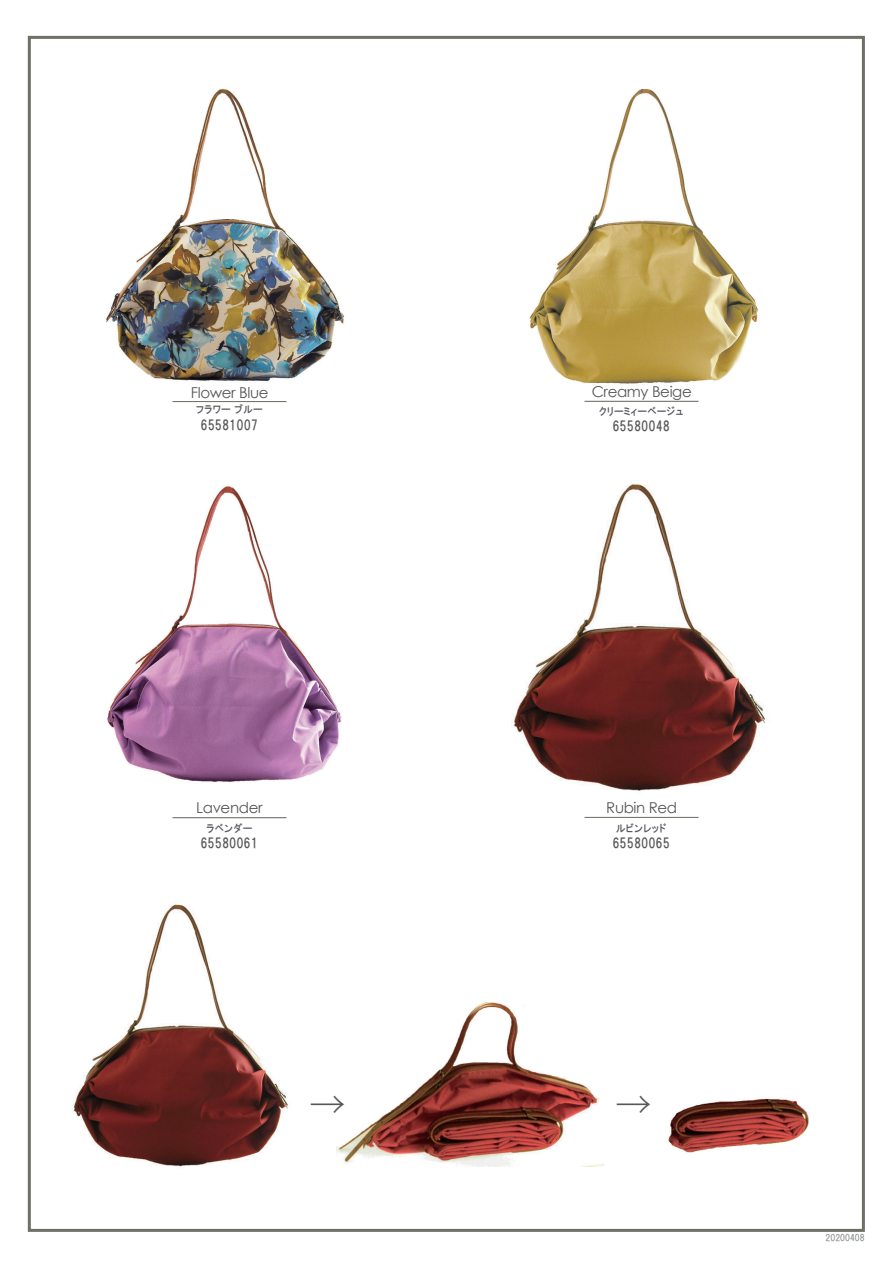
<style>
.page{position:relative;width:893px;height:1263px;background:#fff}
.page>*{position:absolute;margin:0;border:0;box-sizing:border-box;transform-origin:0 0}
.t1{font:800 36px "Koz Min Pr 6 N";color:#57585a}
.t2{font:15px "Century Gothic";letter-spacing:-.025em;color:#57585a}
.t3{font:13.5px "HGP Gothic E";letter-spacing:.05em;color:#57585a;scale:.9 1}
.t4{font:10.5px "HGP Gothic E";letter-spacing:.05em;color:#57585a;scale:.9 1}
.t5{font:9px "HGP Gothic E";color:#939598}
</style>
<div class="page">
<img style="left:668px;top:1098px;width:141px;height:55px">
<img style="left:73px;top:904px;width:215px;height:263px">
<img style="left:336px;top:1002px;width:267px;height:164px">
<img style="left:513px;top:484px;width:253px;height:307px">
<img style="left:107px;top:486px;width:235px;height:296px">
<img style="left:529px;top:88px;width:230px;height:314px">
<hr style="left:173px;top:817px;width:113px;height:1px;background:#6f6f67">
<hr style="left:585px;top:817px;width:113px;height:1px;background:#6f6f67">
<img style="left:105px;top:88px;width:239px;height:293px">
<hr style="left:585px;top:401px;width:113px;height:1px;background:#6f6f67">
<hr style="left:173px;top:401px;width:113px;height:1px;background:#6f6f67">
<p class="t2" style="left:191px;top:382px;width:79px">Flower Blue</p>
<p class="t4" style="left:196px;top:404px;width:75px">フラワー ブルー</p>
<p class="t3" style="left:201px;top:418px;width:65px">65581007</p>
<p class="t2" style="left:592px;top:381px;width:102px">Creamy Beige</p>
<p class="t4" style="left:599px;top:406px;width:95px">クリーミィーベージュ</p>
<p class="t3" style="left:613px;top:419px;width:65px">65580048</p>
<p class="t2" style="left:196px;top:797px;width:68px">Lavender</p>
<p class="t4" style="left:206px;top:822px;width:52px">ラベンダー</p>
<p class="t3" style="left:201px;top:836px;width:65px">65580061</p>
<p class="t2" style="left:606px;top:797px;width:72px">Rubin Red</p>
<p class="t4" style="left:616px;top:823px;width:57px">ルビンレッド</p>
<p class="t3" style="left:613px;top:836px;width:65px">65580065</p>
<h1 class="t1" style="left:310px;top:1085px;width:38px">→</h1>
<h1 class="t1" style="left:615px;top:1085px;width:38px">→</h1>
<p class="t5" style="left:826px;top:1233px;width:41px">20200408</p>
</div>
